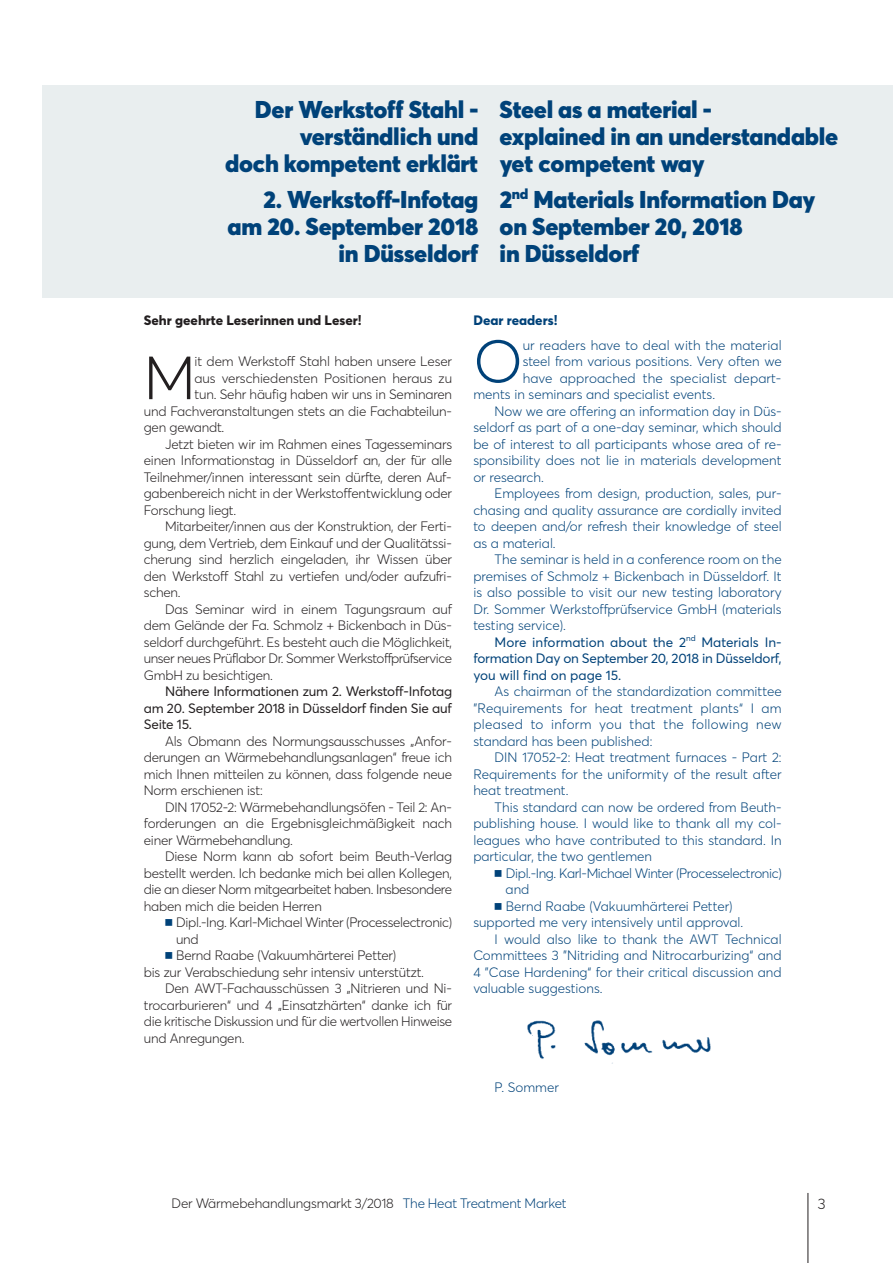
<style>
.page{position:relative;width:893px;height:1263px;background:#fff}
.page>*{position:absolute;margin:0;border:0;box-sizing:border-box;transform-origin:0 0}
.t1{font:300 60px "Averta PE";color:#231f20}
.t2{font:300 60px "Averta PE";color:#004279}
.t3{font:900 24px/27px "Averta PE";letter-spacing:-.01em;color:#004279;text-align:right}
.t4{font:300 15px "Averta PE";color:#231f20}
.t5{font:300 13.5px/16.5px "Averta PE";letter-spacing:-.015em;color:#231f20;text-align:justify}
.t6{font:300 13.5px/16.5px "Averta PE";color:#004279;text-align:justify}
.t7{font:13.5px "Averta PE";letter-spacing:-.005em;color:#004279}
.t8{font:13.5px/16.5px "Averta PE";letter-spacing:-.015em;color:#231f20;text-align:justify}
.t9{font:300 13.5px "Averta PE";letter-spacing:-.025em;color:#004279}
.t10{font:800 13.5px "Averta PE";color:#231f20}
.t11{font:800 13.5px "Averta PE";color:#004279}
.s1{color:#004279}
</style>
<div class="page">
<img style="left:527px;top:1020px;width:184px;height:44px">
<hr style="left:807px;top:1193px;width:1px;height:70px;background:#231f20">
<div style="left:43px;top:85px;width:850px;height:212px;background:#e9eeef"></div>
<h2 class="t3" style="left:225px;top:98px;width:255px">Der Werkstoff Stahl - verständlich und<br>doch kompetent erklärt</h2>
<h2 class="t3" style="left:228px;top:188px;width:252px">2. Werkstoff-Infotag am 20. September 2018 in Düsseldorf</h2>
<h2 class="t3" style="left:500px;top:98px;width:340px;text-align:left">Steel as a material -<br>explained in an understandable yet competent way</h2>
<h2 class="t3" style="left:500px;top:188px;width:317px;text-align:left">2<sup>nd</sup> Materials Information Day on September 20, 2018<br>in Düsseldorf</h2>
<p class="t10" style="left:144px;top:315px;width:219px">Sehr geehrte Leserinnen und Leser!</p>
<h1 class="t1" style="left:144px;top:355px;width:53px">M</h1>
<p class="t5" style="left:195px;top:354px;width:259px">it dem Werkstoff Stahl haben unsere Leser</p>
<p class="t5" style="left:195px;top:371px;width:259px">aus verschiedensten Positionen heraus zu</p>
<p class="t5" style="left:195px;top:387px;width:259px">tun. Sehr häufig haben wir uns in Seminaren</p>
<p class="t5" style="left:144px;top:404px;width:310px">und Fachveranstaltungen stets an die Fachabteilun-</p>
<p class="t5" style="left:144px;top:420px;width:82px">gen gewandt.</p>
<p class="t5" style="left:165px;top:437px;width:289px">Jetzt bieten wir im Rahmen eines Tagesseminars</p>
<p class="t5" style="left:144px;top:453px;width:310px">einen Informationstag in Düsseldorf an, der für alle</p>
<p class="t5" style="left:144px;top:470px;width:309px">Teilnehmer/innen interessant sein dürfte, deren Auf-</p>
<p class="t5" style="left:144px;top:486px;width:310px">gabenbereich nicht in der Werkstoffentwicklung oder</p>
<p class="t5" style="left:144px;top:503px;width:94px">Forschung liegt.</p>
<p class="t5" style="left:165px;top:519px;width:288px">Mitarbeiter/innen aus der Konstruktion, der Ferti-</p>
<p class="t5" style="left:144px;top:536px;width:310px">gung, dem Vertrieb, dem Einkauf und der Qualitätssi-</p>
<p class="t5" style="left:144px;top:552px;width:310px">cherung sind herzlich eingeladen, ihr Wissen über</p>
<p class="t5" style="left:144px;top:569px;width:310px">den Werkstoff Stahl zu vertiefen und/oder aufzufri-</p>
<p class="t5" style="left:144px;top:585px;width:38px">schen.</p>
<p class="t5" style="left:165px;top:602px;width:289px">Das Seminar wird in einem Tagungsraum auf</p>
<p class="t5" style="left:144px;top:618px;width:310px">dem Gelände der Fa. Schmolz + Bickenbach in Düs-</p>
<p class="t5" style="left:144px;top:635px;width:310px">seldorf durchgeführt. Es besteht auch die Möglichkeit,</p>
<p class="t5" style="left:144px;top:651px;width:310px">unser neues Prüflabor Dr. Sommer Werkstoffprüfservice</p>
<p class="t5" style="left:144px;top:668px;width:131px">GmbH zu besichtigen.</p>
<p class="t8" style="left:144px;top:684px;width:310px;text-indent:21px">Nähere Informationen zum 2. Werkstoff-Infotag am 20. September 2018 in Düsseldorf finden Sie auf Seite 15.</p>
<p class="t5" style="left:144px;top:734px;width:310px;text-indent:21px">Als Obmann des Normungsausschusses „Anfor&shy;derungen an Wärmebehandlungsanlagen“ freue ich mich Ihnen mitteilen zu können, dass folgende neue Norm erschienen ist:</p>
<p class="t5" style="left:144px;top:800px;width:310px;text-indent:21px">DIN 17052-2: Wärmebehandlungsöfen - Teil 2: An&shy;forderungen an die Ergebnisgleichmäßigkeit nach einer Wärmebehandlung.</p>
<p class="t5" style="left:144px;top:849px;width:310px;text-indent:21px">Diese Norm kann ab sofort beim Beuth-Verlag bestellt werden. Ich bedanke mich bei allen Kollegen, die an dieser Norm mitgearbeitet haben. Insbesondere haben mich die beiden Herren</p>
<p class="t5" style="left:176px;top:915px;width:277px">Dipl.-Ing. Karl-Michael Winter (Processelectronic)</p>
<p class="t5" style="left:176px;top:932px;width:24px">und</p>
<p class="t5" style="left:176px;top:948px;width:221px">Bernd Raabe (Vakuumhärterei Petter)</p>
<p class="t5" style="left:144px;top:965px;width:282px">bis zur Verabschiedung sehr intensiv unterstützt.</p>
<p class="t5" style="left:165px;top:981px;width:288px">Den AWT-Fachausschüssen 3 „Nitrieren und Ni-</p>
<p class="t5" style="left:144px;top:998px;width:310px">trocarburieren“ und 4 „Einsatzhärten“ danke ich für</p>
<p class="t5" style="left:144px;top:1014px;width:310px">die kritische Diskussion und für die wertvollen Hinweise</p>
<p class="t5" style="left:144px;top:1031px;width:102px">und Anregungen.</p>
<p class="t11" style="left:473px;top:315px;width:86px">Dear readers!</p>
<h1 class="t2" style="left:473px;top:338px;width:51px">O</h1>
<p class="t6" style="left:523px;top:338px;width:260px">ur readers have to deal with the material</p>
<p class="t6" style="left:523px;top:354px;width:260px">steel from various positions. Very often we</p>
<p class="t6" style="left:523px;top:371px;width:260px">have approached the specialist depart-</p>
<p class="t6" style="left:473px;top:387px;width:243px">ments in seminars and specialist events.</p>
<p class="t6" style="left:495px;top:404px;width:289px">Now we are offering an information day in Düs-</p>
<p class="t6" style="left:473px;top:420px;width:310px">seldorf as part of a one-day seminar, which should</p>
<p class="t6" style="left:473px;top:437px;width:310px">be of interest to all participants whose area of re-</p>
<p class="t6" style="left:473px;top:453px;width:310px">sponsibility does not lie in materials development</p>
<p class="t6" style="left:473px;top:470px;width:72px">or research.</p>
<p class="t6" style="left:495px;top:486px;width:289px">Employees from design, production, sales, pur-</p>
<p class="t6" style="left:473px;top:503px;width:310px">chasing and quality assurance are cordially invited</p>
<p class="t6" style="left:473px;top:519px;width:310px">to deepen and/or refresh their knowledge of steel</p>
<p class="t6" style="left:473px;top:536px;width:84px">as a material.</p>
<p class="t6" style="left:495px;top:552px;width:289px">The seminar is held in a conference room on the</p>
<p class="t6" style="left:473px;top:569px;width:310px">premises of Schmolz + Bickenbach in Düsseldorf. It</p>
<p class="t6" style="left:473px;top:585px;width:310px">is also possible to visit our new testing laboratory</p>
<p class="t6" style="left:473px;top:602px;width:310px">Dr. Sommer Werkstoffprüfservice GmbH (materials</p>
<p class="t6" style="left:473px;top:618px;width:94px">testing service).</p>
<p class="t7" style="left:495px;top:637px;width:289px">More information about the 2<sup>nd</sup> Materials In-</p>
<p class="t7" style="left:473px;top:653px;width:310px">formation Day on September 20, 2018 in Düsseldorf,</p>
<p class="t7" style="left:473px;top:670px;width:150px">you will find on page 15.</p>
<p class="t6" style="left:473px;top:684px;width:310px;text-indent:21px">As chairman of the standardization committee ”Requirements for heat treatment plants“ I am pleased to inform you that the following new standard has been published:</p>
<p class="t6" style="left:473px;top:750px;width:310px;text-indent:21px">DIN 17052-2: Heat treatment furnaces - Part 2:<br>Requirements for the uniformity of the result after heat treatment.</p>
<p class="t6" style="left:473px;top:800px;width:310px;text-indent:21px">This standard can now be ordered from Beuth&shy;publishing house. I would like to thank all my col&shy;leagues who have contributed to this standard. In particular, the two gentlemen</p>
<p class="t9" style="left:506px;top:868px;width:277px">Dipl.-Ing. Karl-Michael Winter (Processelectronic)</p>
<p class="t6" style="left:506px;top:882px;width:25px">and</p>
<p class="t6" style="left:506px;top:899px;width:228px">Bernd Raabe (Vakuumhärterei Petter)</p>
<p class="t6" style="left:473px;top:915px;width:271px">supported me very intensively until approval.</p>
<p class="t6" style="left:495px;top:932px;width:289px">I would also like to thank the AWT Technical</p>
<p class="t6" style="left:473px;top:948px;width:310px">Committees 3 ”Nitriding and Nitrocarburizing“ and</p>
<p class="t6" style="left:473px;top:965px;width:310px">4 ”Case Hardening“ for their critical discussion and</p>
<p class="t6" style="left:473px;top:981px;width:131px">valuable suggestions.</p>
<p class="t6" style="left:495px;top:1080px;width:66px">P. Sommer</p>
<p class="t5" style="left:172px;top:1196px;width:397px">Der Wärmebehandlungsmarkt 3/2018 <span class="s1">The Heat Treatment Market</span></p>
<p class="t4" style="left:818px;top:1198px;width:9px">3</p>
</div>
